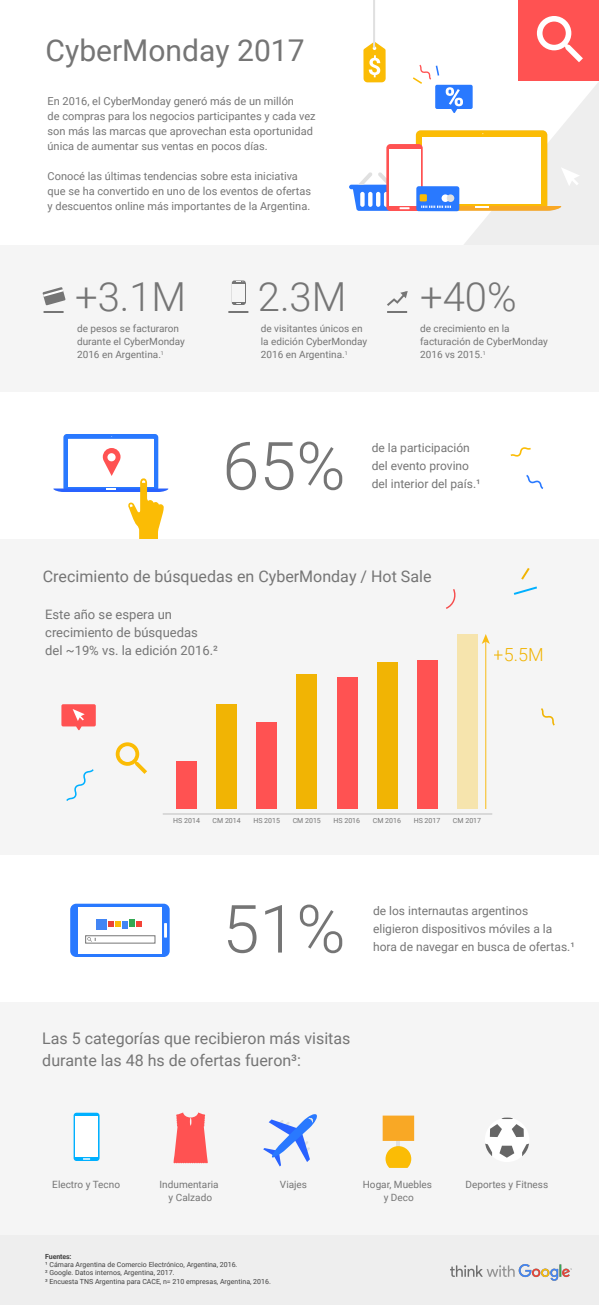
<style>
.page{position:relative;width:599px;height:1305px;background:#fff}
.page>*{position:absolute;margin:0;border:0;box-sizing:border-box;transform-origin:0 0}
.t1{font:300 66.5px "Roboto";color:#757575}
.t2{font:300 40px "Roboto";color:#757575}
.t3{font:30px "Roboto";color:#757575}
.t4{font:300 18px "Roboto";color:#fbbc05}
.t5{font:16px/22px "Roboto";color:#757575}
.t6{font:13px/18px "Roboto";color:#757575}
.t7{font:12px/18px "Roboto";color:#757575}
.t8{font:11px/15px "Roboto";color:#757575}
.t9{font:10px/13px "Roboto";color:#757575}
.t10{font:7px/8.4px "Roboto";color:#414141}
.t11{font:7px "Roboto";color:#757575}
.t12{font:700 7px "Roboto";letter-spacing:-.02em;color:#414141}
</style>
<div class="page">
<div style="left:518px;top:0;width:80px;height:80px;background:#ff5252"></div>
<div style="left:0;top:245px;width:598px;height:147px;background:#f5f5f5"></div>
<hr style="left:228px;top:311px;width:20px;height:2px;background:#757575">
<svg style="left:231px;top:280px;width:14px;height:25px"></svg>
<svg style="left:231px;top:283px;width:1px;height:20px"></svg>
<div style="left:232px;top:284px;width:13px;height:18px;background:#f5f5f5"></div>
<hr style="left:43px;top:311px;width:20px;height:2px;background:#757575">
<svg style="left:42px;top:287px;width:23px;height:18px"></svg>
<svg style="left:510px;top:447px;width:20px;height:10px"></svg>
<svg style="left:526px;top:475px;width:16px;height:14px"></svg>
<hr style="left:386px;top:311px;width:20px;height:2px;background:#757575">
<svg style="left:387px;top:291px;width:21px;height:15px"></svg>
<div style="left:0;top:1235px;width:598px;height:70px;background:#eee"></div>
<div style="left:0;top:539px;width:598px;height:316px;background:#f5f5f5"></div>
<img style="left:450px;top:1264px;width:120px;height:17px">
<div style="left:0;top:1002px;width:598px;height:233px;background:#f5f5f5"></div>
<div style="left:176px;top:761px;width:20px;height:48px;background:#ff5252"></div>
<div style="left:216px;top:704px;width:20px;height:105px;background:#f1b404"></div>
<div style="left:256px;top:722px;width:20px;height:87px;background:#ff5252"></div>
<div style="left:296px;top:674px;width:20px;height:135px;background:#f1b404"></div>
<div style="left:336px;top:677px;width:20px;height:132px;background:#ff5252"></div>
<div style="left:376px;top:662px;width:20px;height:147px;background:#f1b404"></div>
<div style="left:416px;top:660px;width:20px;height:149px;background:#ff5252"></div>
<div style="left:456px;top:634px;width:20px;height:175px;background:#f6e4ad"></div>
<hr style="left:162px;top:814px;width:329px;height:1px;background:#bdbdbd">
<hr style="left:484px;top:641px;width:1px;height:168px;background:#f9bc15">
<svg style="left:481px;top:634px;width:8px;height:10px"></svg>
<svg style="left:116px;top:742px;width:31px;height:32px"></svg>
<svg style="left:61px;top:704px;width:35px;height:26px"></svg>
<svg style="left:66px;top:769px;width:28px;height:32px"></svg>
<svg style="left:541px;top:708px;width:13px;height:18px"></svg>
<svg style="left:521px;top:568px;width:8px;height:12px"></svg>
<svg style="left:513px;top:586px;width:23px;height:9px"></svg>
<svg style="left:446px;top:589px;width:9px;height:20px"></svg>
<div style="left:484px;top:1118px;width:44px;height:44px;background:#fff;border-radius:50%"></div>
<svg style="left:499px;top:1146px;width:14px;height:12px"></svg>
<svg style="left:522px;top:1144px;width:6px;height:12px"></svg>
<svg style="left:485px;top:1144px;width:6px;height:12px"></svg>
<svg style="left:489px;top:1118px;width:34px;height:19px"></svg>
<div style="left:70px;top:904px;width:99px;height:53px;background:#2979ff;border-radius:6px"></div>
<div style="left:78px;top:907px;width:83px;height:47px;background:#fff"></div>
<hr style="left:164px;top:923px;width:3px;height:15px;background:#fff">
<div style="left:73px;top:1113px;width:26px;height:48px;background:#00b0ff;border-radius:3px"></div>
<div style="left:75px;top:1116px;width:23px;height:41px;background:#fff"></div>
<svg style="left:83px;top:1158px;width:7px;height:2px"></svg>
<svg style="left:53px;top:434px;width:115px;height:105px"></svg>
<svg style="left:173px;top:1113px;width:35px;height:50px"></svg>
<hr style="left:372px;top:0;width:2px;height:47px;background:#e0e0e0">
<svg style="left:382px;top:1116px;width:31px;height:52px"></svg>
<svg style="left:263px;top:1114px;width:54px;height:53px"></svg>
<svg style="left:349px;top:16px;width:249px;height:229px"></svg>
<div style="left:96px;top:919px;width:11px;height:10px;background:#4285f4"></div>
<svg style="left:137px;top:922px;width:5px;height:5px"></svg>
<svg style="left:108px;top:922px;width:20px;height:7px"></svg>
<div style="left:130px;top:919px;width:5px;height:8px;background:#34a853"></div>
<svg style="left:87px;top:937px;width:9px;height:5px"></svg>
<h3 class="t3" style="left:45px;top:29px;width:260px">CyberMonday 2017</h3>
<p class="t8" style="left:47px;top:93px;width:269px">En 2016, el CyberMonday generó más de un millón<br>de compras para los negocios participantes y cada vez son más las marcas que aprovechan esta oportunidad única de aumentar sus ventas en pocos días.</p>
<p class="t8" style="left:47px;top:168px;width:265px">Conocé las últimas tendencias sobre esta iniciativa que se ha convertido en uno de los eventos de ofertas y descuentos online más importantes de la Argentina.</p>
<h2 class="t2" style="left:75px;top:269px;width:113px">+3.1M</h2>
<h2 class="t2" style="left:257px;top:269px;width:90px">2.3M</h2>
<h2 class="t2" style="left:419px;top:269px;width:98px">+40%</h2>
<p class="t9" style="left:77px;top:321px;width:109px">de pesos se facturaron durante el CyberMonday<br>2016 en Argentina.<sup>1</sup></p>
<p class="t9" style="left:260px;top:321px;width:108px">de visitantes únicos en la edición CyberMonday<br>2016 en Argentina.<sup>1</sup></p>
<p class="t9" style="left:419px;top:321px;width:129px">de crecimiento en la facturación de CyberMonday<br>2016 vs 2015.<sup>1</sup></p>
<h1 class="t1" style="left:222px;top:419px;width:124px">65%</h1>
<p class="t7" style="left:371px;top:438px;width:100px">de la participación del evento provino</p>
<p class="t7" style="left:371px;top:474px;width:110px">del interior del país.¹</p>
<h3 class="t5" style="left:43px;top:565px;width:390px">Crecimiento de búsquedas en CyberMonday / Hot Sale</h3>
<p class="t6" style="left:45px;top:605px;width:174px">Este año se espera un crecimiento de búsquedas del ~19% vs. la edición 2016.²</p>
<h3 class="t4" style="left:493px;top:642px;width:51px">+5.5M</h3>
<p class="t11" style="left:173px;top:816px;width:28px">HS 2014</p>
<p class="t11" style="left:212px;top:816px;width:30px">CM 2014</p>
<p class="t11" style="left:253px;top:816px;width:28px">HS 2015</p>
<p class="t11" style="left:292px;top:816px;width:30px">CM 2015</p>
<p class="t11" style="left:333px;top:816px;width:28px">HS 2016</p>
<p class="t11" style="left:372px;top:816px;width:30px">CM 2016</p>
<p class="t11" style="left:413px;top:816px;width:28px">HS 2017</p>
<p class="t11" style="left:452px;top:816px;width:30px">CM 2017</p>
<h1 class="t1" style="left:222px;top:882px;width:124px">51%</h1>
<p class="t7" style="left:372px;top:901px;width:181px">de los internautas argentinos eligieron dispositivos móviles a la</p>
<p class="t7" style="left:372px;top:937px;width:203px">hora de navegar en busca de ofertas.¹</p>
<h3 class="t5" style="left:42px;top:1027px;width:309px">Las 5 categorías que recibieron más visitas durante las 48 hs de ofertas fueron³:</h3>
<p class="t9" style="left:52px;top:1178px;width:69px">Electro y Tecno</p>
<p class="t9" style="left:159px;top:1178px;width:60px;text-align:center">Indumentaria y Calzado</p>
<p class="t9" style="left:280px;top:1178px;width:29px">Viajes</p>
<p class="t9" style="left:362px;top:1178px;width:71px;text-align:center">Hogar, Muebles y Deco</p>
<p class="t9" style="left:465px;top:1178px;width:84px">Deportes y Fitness</p>
<p class="t12" style="left:45px;top:1251px;width:28px">Fuentes:</p>
<p class="t10" style="left:45px;top:1260px;width:227px">¹ Cámara Argentina de Comercio Electrónico, Argentina, 2016.<br>² Google. Datos internos, Argentina, 2017.<br>³ Encuesta TNS Argentina para CACE, n= 210 empresas, Argentina, 2016.</p>
</div>
